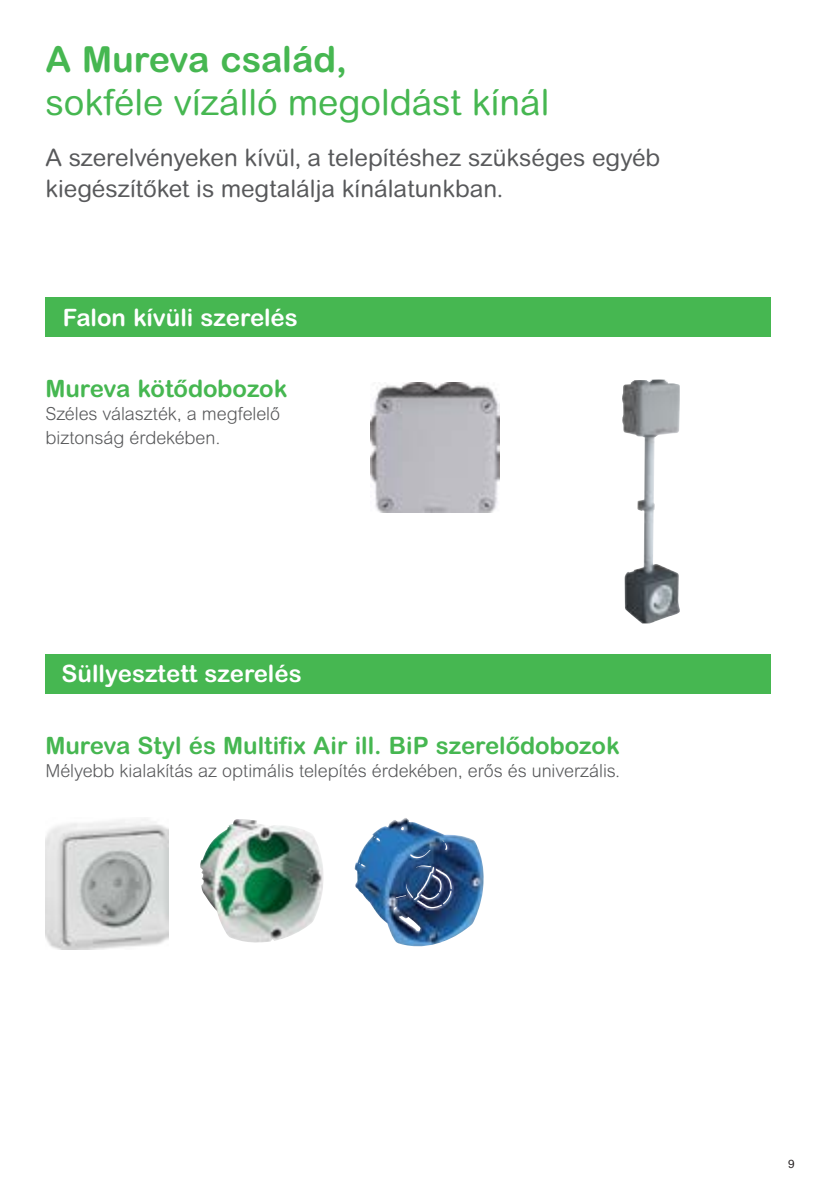
<style>
.page{position:relative;width:840px;height:1191px;background:#fff}
.page>*{position:absolute;margin:0;border:0;box-sizing:border-box;transform-origin:0 0}
.t1{font:36px "Arial Rounded MT Pro";color:#46b751}
.t2{font:700 36px "Arial Rounded MT Pro";color:#46b751}
.t3{font:24px/30.4px "Arial Rounded MT Pro";color:#58595b}
.t4{font:700 24px "Arial Rounded MT Pro";color:#46b751}
.t5{font:700 24px "Arial Rounded MT Pro";color:#fff}
.t6{font:300 18px/23.2px "Arial Rounded MT Pro";color:#58595b}
.t7{font:11.6px "Arial Rounded MT Pro";color:#231f20}
</style>
<div class="page">
<div style="left:45px;top:298px;width:725px;height:39px;background:#46b751"></div>
<div style="left:45px;top:654px;width:725px;height:39px;background:#46b751"></div>
<img style="left:200px;top:819px;width:123px;height:124px">
<img style="left:354px;top:818px;width:129px;height:128px">
<img style="left:46px;top:819px;width:123px;height:130px">
<img style="left:370px;top:382px;width:129px;height:131px">
<img style="left:622px;top:380px;width:57px;height:243px">
<h1 class="t2" style="left:45px;top:37px;width:303px">A Mureva család,</h1>
<h1 class="t1" style="left:45px;top:82px;width:505px">sokféle vízálló megoldást kínál</h1>
<h2 class="t3" style="left:45px;top:143px;width:616px">A szerelvényeken kívül, a telepítéshez szükséges egyéb kiegészítőket is megtalálja kínálatunkban.</h2>
<h2 class="t5" style="left:63px;top:302px;width:236px">Falon kívüli szerelés</h2>
<h2 class="t4" style="left:45px;top:374px;width:243px">Mureva kötődobozok</h2>
<p class="t6" style="left:45px;top:403px;width:236px">Széles választék, a megfelelő biztonság érdekében.</p>
<h2 class="t5" style="left:61px;top:659px;width:241px">Süllyesztett szerelés</h2>
<h2 class="t4" style="left:45px;top:730px;width:575px">Mureva Styl és Multifix Air ill. BiP szerelődobozok</h2>
<p class="t6" style="left:45px;top:759px;width:576px">Mélyebb kialakítás az optimális telepítés érdekében, erős és univerzális.</p>
<p class="t7" style="left:787px;top:1157px;width:8px">9</p>
</div>
